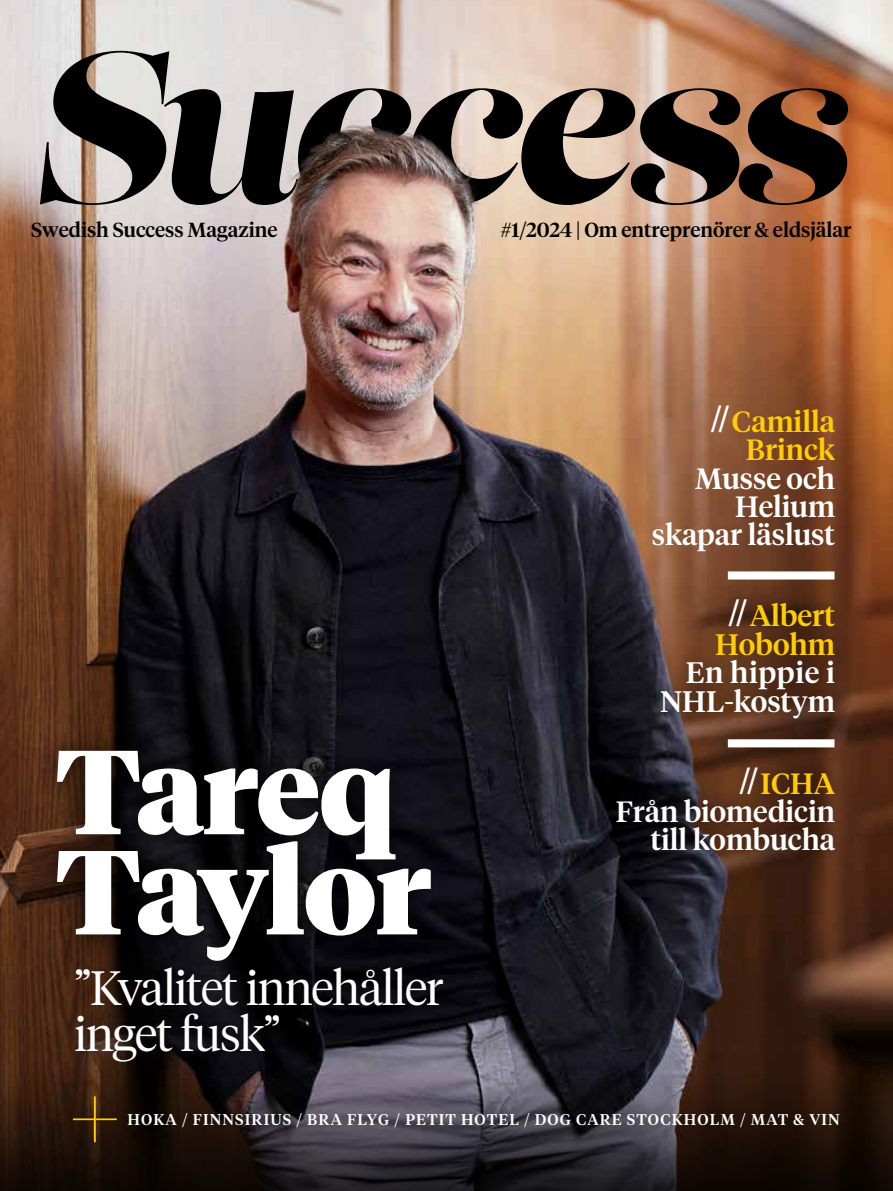
<style>
.page{position:relative;width:893px;height:1191px;background:#fff}
.page>*{position:absolute;margin:0;border:0;box-sizing:border-box;transform-origin:0 0}
.t1{font:900 118.8px/100.2px "Tiempos Headline";letter-spacing:-.02em;color:#fff}
.t2{font:300 47.85px/46.3px "Tiempos Headline";letter-spacing:-.02em;color:#fff}
.t3{font:500 29.55px/28.7px "Tiempos Headline";letter-spacing:.005em;color:#fff;text-align:right}
.t4{font:500 29.55px/28.7px "Tiempos Headline";color:#ffcd00;text-align:center}
.t5{font:500 29.25px/28.3px "Tiempos Headline";color:#fff;text-align:right}
.t6{font:500 29.25px/28px "Tiempos Headline";color:#ffcd00;text-align:right}
.t7{font:500 20.25px "Tiempos Headline";color:#000}
.t8{font:500 15.45px "Tiempos Headline";letter-spacing:.07em;color:#fff}
.s1{font-weight:900;color:#fff}
.s2{font-weight:900}
.s3{color:#ffcd00}
</style>
<div class="page">
<img style="left:0;top:0;width:893px;height:1071px">
<svg style="left:0;top:1071px;width:893px;height:120px;background:#2d2424"></svg>
<div style="left:36px;top:729px;width:416px;height:252px;background:#000;opacity:.75"></div>
<svg style="left:73px;top:1096px;width:44px;height:46px;background:#3e260c"></svg>
<div style="left:642px;top:579px;width:212px;height:159px;background:#000;opacity:.75"></div>
<div style="left:728px;top:739px;width:106px;height:8px;background:#fff"></div>
<div style="left:728px;top:571px;width:106px;height:8px;background:#fff"></div>
<div style="left:597px;top:747px;width:257px;height:124px;background:#000;opacity:.75"></div>
<svg style="left:40px;top:51px;width:808px;height:154px;background:#88776c"></svg>
<img style="left:220px;top:108px;width:277px;height:323px">
<h3 class="t7" style="left:31px;top:216px;width:248px">Swedish Success Magazine</h3>
<h3 class="t7" style="left:501px;top:216px;width:352px">#1/2024 | Om entreprenörer &amp; eldsjälar</h3>
<h3 class="t6" style="left:711px;top:406px;width:125px"><span class="s1">//</span>Camilla<br>Brinck</h3>
<h3 class="t5" style="left:652px;top:463px;width:185px">Musse och<br>Helium skapar läslust</h3>
<h1 class="t1" style="left:55px;top:736px;width:378px">Tareq<br>Taylor</h1>
<h2 class="t2" style="left:74px;top:962px;width:371px">”Kvalitet innehåller inget fusk”</h2>
<h3 class="t4" style="left:715px;top:600px;width:121px"><span class="s1">//</span>Albert<br>Hobohm</h3>
<h3 class="t3" style="left:660px;top:657px;width:176px">En hippie i<br>NHL-kostym</h3>
<h3 class="t5" style="left:616px;top:767px;width:221px"><span class="s2">//</span><span class="s3">ICHA<br></span>Från biomedicin till kombucha</h3>
<p class="t8" style="left:128px;top:1108px;width:714px">HOKA / FINNSIRIUS / BRA FLYG / PETIT HOTEL / DOG CARE STOCKHOLM / MAT &amp; VIN</p>
</div>
